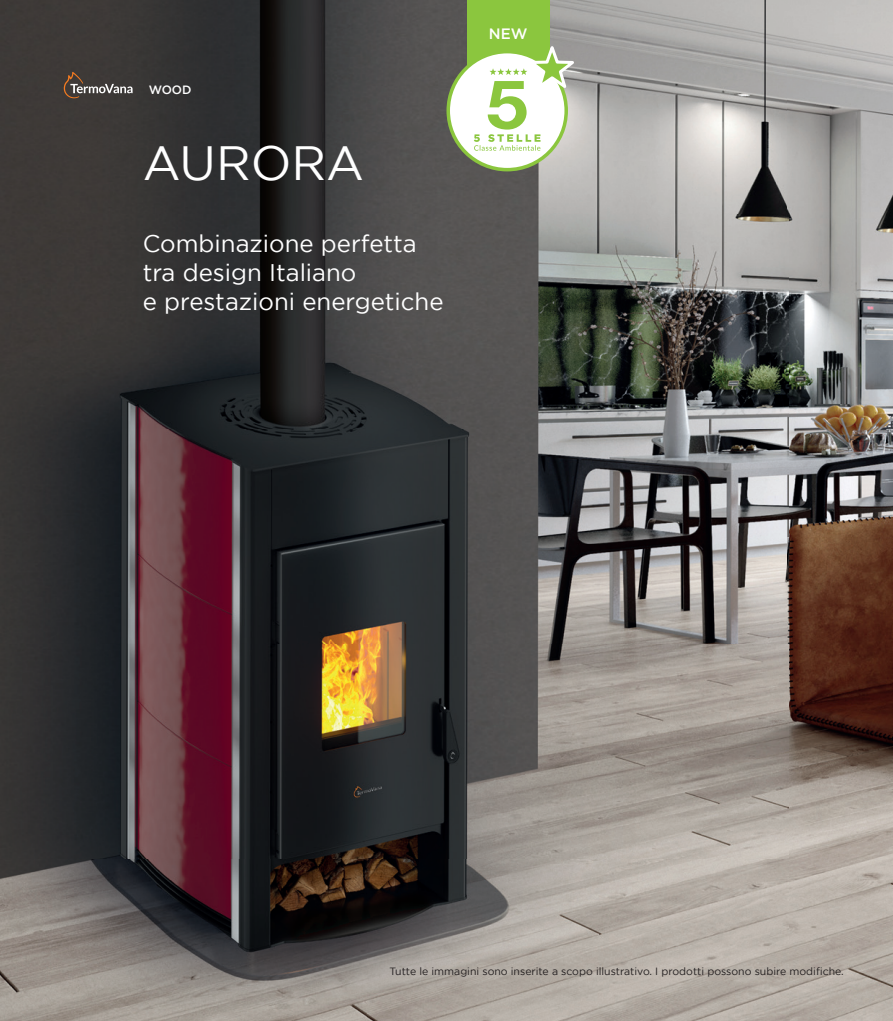
<style>
.page{position:relative;width:893px;height:1021px;background:#fff}
.page>*{position:absolute;margin:0;border:0;box-sizing:border-box;transform-origin:0 0}
.t1{font:48px "Gotham";color:#fff}
.t2{font:24px/28.8px "Gotham";color:#fff}
.t3{font:500 15px "Gotham";color:#fff}
.t4{font:500 12px "Gotham";color:#fff}
.t5{font:10.5px "Gotham";color:#231f20}
</style>
<div class="page">
<img style="left:0;top:0;width:893px;height:1020px">
<div style="left:467px;top:0;width:82px;height:96px;background:#8bc63e"></div>
<div style="left:448px;top:52px;width:118px;height:118px;background:#fff;border-radius:50%"></div>
<div style="left:446px;top:50px;width:122px;height:121px;border:4px solid #8bc63e;border-radius:50%"></div>
<svg style="left:474px;top:44px;width:107px;height:107px"></svg>
<svg style="left:64px;top:72px;width:69px;height:26px;background:#5b534e"></svg>
<p class="t4" style="left:149px;top:83px;width:44px">WOOD</p>
<h1 class="t1" style="left:143px;top:137px;width:223px">AURORA</h1>
<h2 class="t2" style="left:143px;top:229px;width:302px">Combinazione perfetta tra design Italiano<br>e prestazioni energetiche</h2>
<h3 class="t3" style="left:489px;top:25px;width:40px">NEW</h3>
<p class="t5" style="left:389px;top:965px;width:456px">Tutte le immagini sono inserite a scopo illustrativo. I prodotti possono subire modifiche.</p>
</div>
